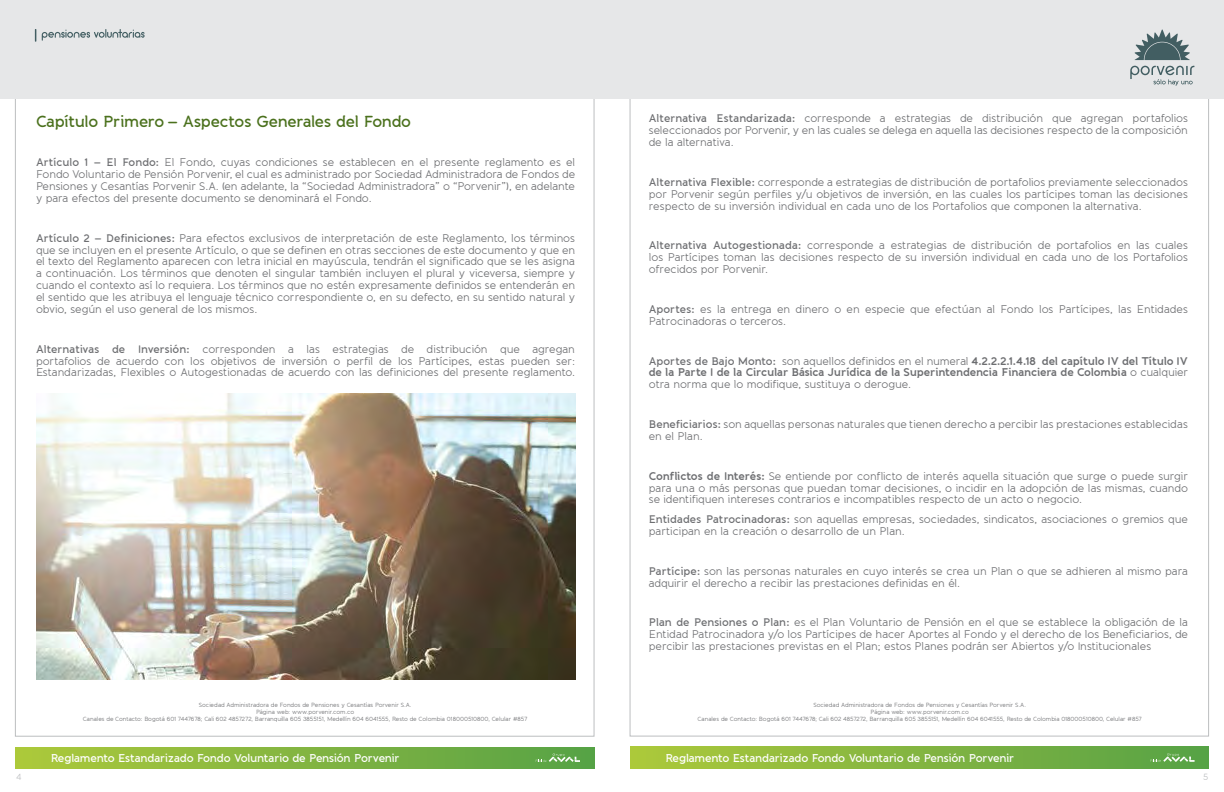
<style>
.page{position:relative;width:1224px;height:792px;background:#fff}
.page>*{position:absolute;margin:0;border:0;box-sizing:border-box;transform-origin:0 0}
.t1{font:600 16px "Banda";letter-spacing:-.02em;color:#4b711d}
.t2{font:600 11.3px "Banda";letter-spacing:-.02em;color:#fff}
.t3{font:11px/11.9px "Banda";letter-spacing:-.01em;color:#6d6e71;text-align:justify}
.t4{font:700 11px/11.9px "Banda";letter-spacing:-.02em;color:#6d6e71;text-align:justify}
.t5{font:9px "Banda";color:#bcbec0}
.t6{font:6px/7.2px "Banda";letter-spacing:-.01em;color:#6d6e71;text-align:center}
.s1{font-weight:600}
.s2{font-weight:400}
.s3{font-weight:700}
</style>
<div class="page">
<div style="left:612px;top:0;width:612px;height:99px;background:#e6e7e8"></div>
<svg style="left:1135px;top:30px;width:55px;height:30px"></svg>
<svg style="left:1130px;top:66px;width:64px;height:19px"></svg>
<div style="left:630px;top:747px;width:579px;height:21px;background:linear-gradient(to right,#adc83b,#57a246)"></div>
<svg style="left:1150px;top:753px;width:45px;height:9px"></svg>
<div style="left:0;top:0;width:612px;height:99px;background:#e6e7e8"></div>
<svg style="left:35px;top:29px;width:1px;height:13px"></svg>
<svg style="left:42px;top:29px;width:103px;height:12px"></svg>
<div style="left:15px;top:747px;width:579px;height:21px;background:linear-gradient(to right,#adc83b,#57a246)"></div>
<svg style="left:536px;top:753px;width:44px;height:9px"></svg>
<img style="left:36px;top:393px;width:539px;height:286px">
<h1 class="t1" style="left:36px;top:111px;width:377px">Capítulo Primero – Aspectos Generales del Fondo</h1>
<p class="t3" style="left:36px;top:157px;width:541px"><span class="s1">Artículo 1 – El Fondo:</span> El Fondo, cuyas condiciones se establecen en el presente reglamento es el Fondo Voluntario de Pensión Porvenir, el cual es administrado por Sociedad Administradora de Fondos de Pensiones y Cesantías Porvenir S.A. (en adelante, la “Sociedad Administradora” o “Porvenir”), en adelante y para efectos del presente documento se denominará el Fondo.</p>
<p class="t3" style="left:36px;top:232px;width:541px"><span class="s1">Artículo 2 – Definiciones:</span> Para efectos exclusivos de interpretación de este Reglamento, los términos que se incluyen en el presente Artículo, o que se definen en otras secciones de este documento y que en el texto del Reglamento aparecen con letra inicial en mayúscula, tendrán el significado que se les asigna a continuación. Los términos que denoten el singular también incluyen el plural y viceversa, siempre y cuando el contexto así lo requiera. Los términos que no estén expresamente definidos se entenderán en el sentido que les atribuya el lenguaje técnico correspondiente o, en su defecto, en su sentido natural y obvio, según el uso general de los mismos.</p>
<p class="t3" style="left:36px;top:343px;width:541px"><span class="s1">Alternativas de Inversión:</span> corresponden a las estrategias de distribución que agregan portafolios de acuerdo con los objetivos de inversión o perfil de los Partícipes, estas pueden ser:<br>Estandarizadas, Flexibles o Autogestionadas de acuerdo con las definiciones del presente reglamento.</p>
<p class="t3" style="left:649px;top:113px;width:541px"><span class="s1">Alternativa Estandarizada:</span> corresponde a estrategias de distribución que agregan portafolios seleccionados por Porvenir, y en las cuales se delega en aquella las decisiones respecto de la composición de la alternativa.</p>
<p class="t3" style="left:649px;top:176px;width:541px"><span class="s1">Alternativa Flexible:</span> corresponde a estrategias de distribución de portafolios previamente seleccionados por Porvenir según perfiles y/u objetivos de inversión, en las cuales los partícipes toman las decisiones respecto de su inversión individual en cada uno de los Portafolios que componen la alternativa.</p>
<p class="t3" style="left:649px;top:240px;width:541px"><span class="s1">Alternativa Autogestionada:</span> corresponde a estrategias de distribución de portafolios en las cuales los Partícipes toman las decisiones respecto de su inversión individual en cada uno de los Portafolios ofrecidos por Porvenir.</p>
<p class="t3" style="left:649px;top:303px;width:541px"><span class="s1">Aportes:</span> es la entrega en dinero o en especie que efectúan al Fondo los Partícipes, las Entidades<br>Patrocinadoras o terceros.</p>
<p class="t4" style="left:649px;top:355px;width:541px"><span class="s1">Aportes de Bajo Monto:</span> <span class="s2">son aquellos definidos en el numeral</span> 4.2.2.2.1.4.18 del capítulo IV del Título IV de la Parte I de la Circular Básica Jurídica de la Superintendencia Financiera de Colombia <span class="s2">o cualquier otra norma que lo modifique, sustituya o derogue.</span></p>
<p class="t3" style="left:649px;top:418px;width:541px"><span class="s1">Beneficiarios:</span> son aquellas personas naturales que tienen derecho a percibir las prestaciones establecidas en el Plan.</p>
<p class="t3" style="left:649px;top:470px;width:541px"><span class="s3">Conflictos de Interés:</span> Se entiende por conflicto de interés aquella situación que surge o puede surgir para una o más personas que puedan tomar decisiones, o incidir en la adopción de las mismas, cuando se identifiquen intereses contrarios e incompatibles respecto de un acto o negocio.</p>
<p class="t3" style="left:649px;top:513px;width:541px"><span class="s1">Entidades Patrocinadoras:</span> son aquellas empresas, sociedades, sindicatos, asociaciones o gremios que participan en la creación o desarrollo de un Plan.</p>
<p class="t3" style="left:649px;top:565px;width:541px"><span class="s1">Partícipe:</span> son las personas naturales en cuyo interés se crea un Plan o que se adhieren al mismo para adquirir el derecho a recibir las prestaciones definidas en él.</p>
<p class="t3" style="left:649px;top:617px;width:541px"><span class="s1">Plan de Pensiones o Plan:</span> es el Plan Voluntario de Pensión en el que se establece la obligación de la Entidad Patrocinadora y/o los Partícipes de hacer Aportes al Fondo y el derecho de los Beneficiarios, de percibir las prestaciones previstas en el Plan; estos Planes podrán ser Abiertos y/o Institucionales</p>
<p class="t6" style="left:83px;top:701px;width:446px">Sociedad Administradora de Fondos de Pensiones y Cesantías Porvenir S.A.<br>Página web: www.porvenir.com.co<br>Canales de Contacto: Bogotá 601 7447678; Cali 602 4857272, Barranquilla 605 3855151, Medellín 604 6041555, Resto de Colombia 018000510800, Celular #857</p>
<p class="t6" style="left:698px;top:701px;width:446px">Sociedad Administradora de Fondos de Pensiones y Cesantías Porvenir S.A.<br>Página web: www.porvenir.com.co<br>Canales de Contacto: Bogotá 601 7447678; Cali 602 4857272, Barranquilla 605 3855151, Medellín 604 6041555, Resto de Colombia 018000510800, Celular #857</p>
<p class="t2" style="left:51px;top:751px;width:350px">Reglamento Estandarizado Fondo Voluntario de Pensión Porvenir</p>
<p class="t2" style="left:665px;top:751px;width:350px">Reglamento Estandarizado Fondo Voluntario de Pensión Porvenir</p>
<p class="t5" style="left:16px;top:771px;width:7px">4</p>
<p class="t5" style="left:1203px;top:771px;width:7px">5</p>
</div>
